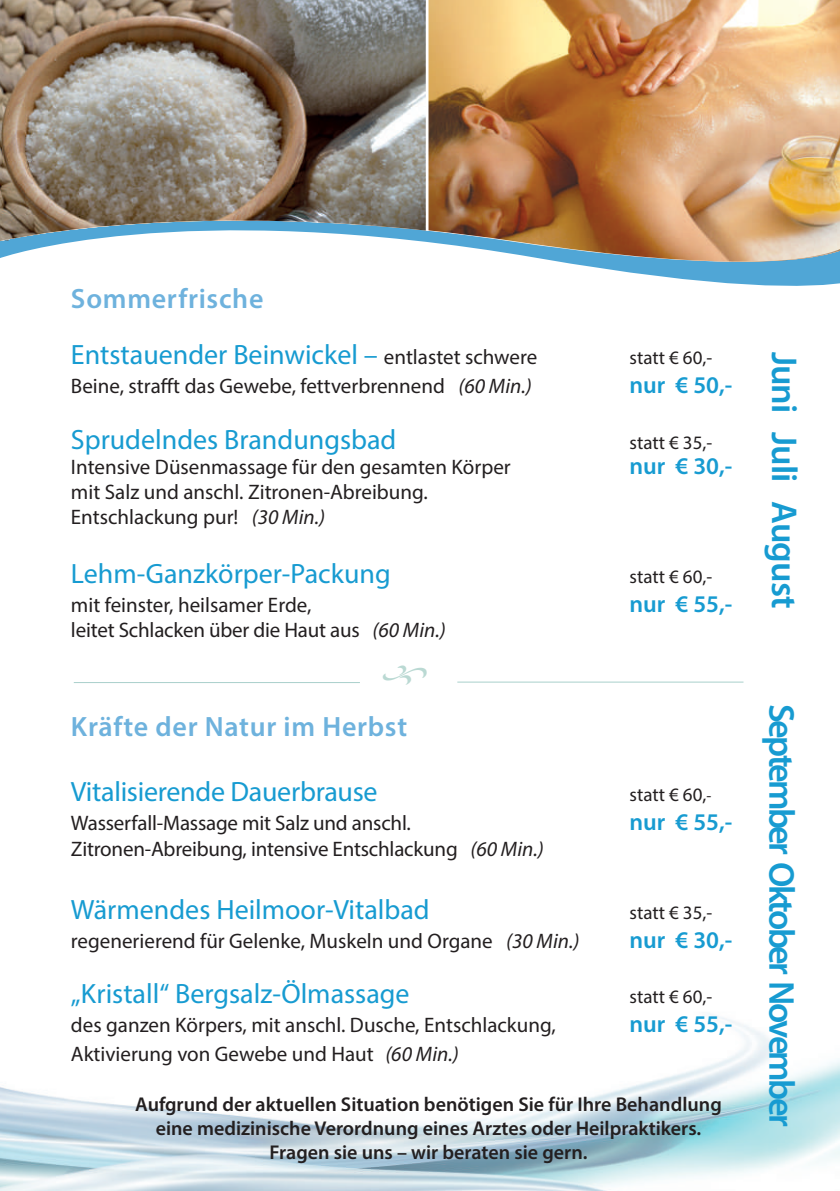
<style>
.page{position:relative;width:840px;height:1191px;background:#fff}
.page>*{position:absolute;margin:0;border:0;box-sizing:border-box;transform-origin:0 0}
.t1{font:600 36px "Myriad Pro";letter-spacing:-.075em;color:#179bd1}
.t2{font:600 36px "Myriad Pro";letter-spacing:-.025em;color:#179bd1}
.t3{font:28px "Myriad Pro";color:#179bd1}
.t4{font:600 28px "Myriad Pro";letter-spacing:.025em;color:#6eb2dd}
.t5{font:600 24px "Myriad Pro";color:#179bd1}
.t6{font:21px/25.2px "Myriad Pro";color:#231f20}
.t7{font:600 20px/24px "Myriad Pro";color:#231f20;text-align:center}
.t8{font:19px "Myriad Pro";color:#231f20}
.s1{font-size:21px;color:#231f20}
.s2{font-style:italic}
.s3{font-size:16px}
</style>
<div class="page">
<img style="left:1px;top:1013px;width:838px;height:178px">
<img style="left:0;top:1087px;width:1px;height:104px">
<svg style="left:0;top:0;width:839px;height:286px"></svg>
<img style="left:0;top:0;width:425px;height:241px">
<hr style="left:74px;top:682px;width:286px;height:1px;background:#a9d0cb">
<hr style="left:457px;top:681px;width:286px;height:1px;background:#a9d0cb">
<img style="left:428px;top:0;width:411px;height:264px">
<h2 class="t4" style="left:71px;top:281px;width:194px">Sommerfrische</h2>
<h2 class="t3" style="left:71px;top:337px;width:467px">Entstauender Beinwickel – <span class="s1">entlastet schwere</span></h2>
<p class="t8" style="left:629px;top:345px;width:84px">statt € 60,-</p>
<p class="t6" style="left:71px;top:372px;width:462px">Beine, strafft das Gewebe, fettverbrennend <span class="s2">(60 Min.)</span></p>
<p class="t5" style="left:629px;top:369px;width:104px">nur € 50,-</p>
<h2 class="t3" style="left:71px;top:422px;width:327px">Sprudelndes Brandungsbad</h2>
<p class="t8" style="left:629px;top:431px;width:84px">statt € 35,-</p>
<p class="t6" style="left:71px;top:454px;width:441px">Intensive Düsenmassage für den gesamten Körper</p>
<p class="t5" style="left:629px;top:451px;width:104px">nur € 30,-</p>
<p class="t6" style="left:71px;top:479px;width:358px">mit Salz und anschl. Zitronen-Abreibung.<br>Entschlackung pur! <span class="s2">(30 Min.)</span></p>
<h2 class="t3" style="left:71px;top:556px;width:321px">Lehm-Ganzkörper-Packung</h2>
<p class="t8" style="left:629px;top:565px;width:84px">statt € 60,-</p>
<p class="t6" style="left:71px;top:592px;width:242px">mit feinster, heilsamer Erde,</p>
<p class="t5" style="left:629px;top:589px;width:104px">nur € 55,-</p>
<p class="t6" style="left:71px;top:617px;width:376px">leitet Schlacken über die Haut aus <span class="s2">(60 Min.)</span></p>
<h2 class="t4" style="left:71px;top:709px;width:337px">Kräfte der Natur im Herbst</h2>
<h2 class="t3" style="left:71px;top:774px;width:308px">Vitalisierende Dauerbrause</h2>
<p class="t8" style="left:629px;top:783px;width:83px">statt € 60,<span class="s3">-</span></p>
<p class="t6" style="left:71px;top:809px;width:341px">Wasserfall-Massage mit Salz und anschl.</p>
<p class="t5" style="left:629px;top:806px;width:104px">nur € 55,-</p>
<p class="t6" style="left:71px;top:836px;width:474px">Zitronen-Abreibung, intensive Entschlackung <span class="s2">(60 Min.)</span></p>
<h2 class="t3" style="left:71px;top:892px;width:360px">Wärmendes Heilmoor-Vitalbad</h2>
<p class="t8" style="left:629px;top:901px;width:84px">statt € 35,-</p>
<p class="t6" style="left:71px;top:928px;width:510px">regenerierend für Gelenke, Muskeln und Organe <span class="s2">(30 Min.)</span></p>
<p class="t5" style="left:629px;top:924px;width:104px">nur € 30,-</p>
<h2 class="t3" style="left:71px;top:976px;width:340px">„Kristall“ Bergsalz-Ölmassage</h2>
<p class="t8" style="left:629px;top:985px;width:84px">statt € 60,-</p>
<p class="t6" style="left:71px;top:1012px;width:486px">des ganzen Körpers, mit anschl. Dusche, Entschlackung,</p>
<p class="t5" style="left:629px;top:1008px;width:104px">nur € 55,-</p>
<p class="t6" style="left:71px;top:1040px;width:389px">Aktivierung von Gewebe und Haut <span class="s2">(60 Min.)</span></p>
<p class="t7" style="left:135px;top:1091px;width:587px">Aufgrund der aktuellen Situation benötigen Sie für Ihre Behandlung eine medizinische Verordnung eines Arztes oder Heilpraktikers.<br>Fragen sie uns – wir beraten sie gern.</p>
<h1 class="t2" style="left:806px;top:352px;width:258px;rotate:90deg">Juni Juli August</h1>
<h1 class="t1" style="left:804px;top:704px;width:423px;rotate:90deg">September Oktober November</h1>
</div>
